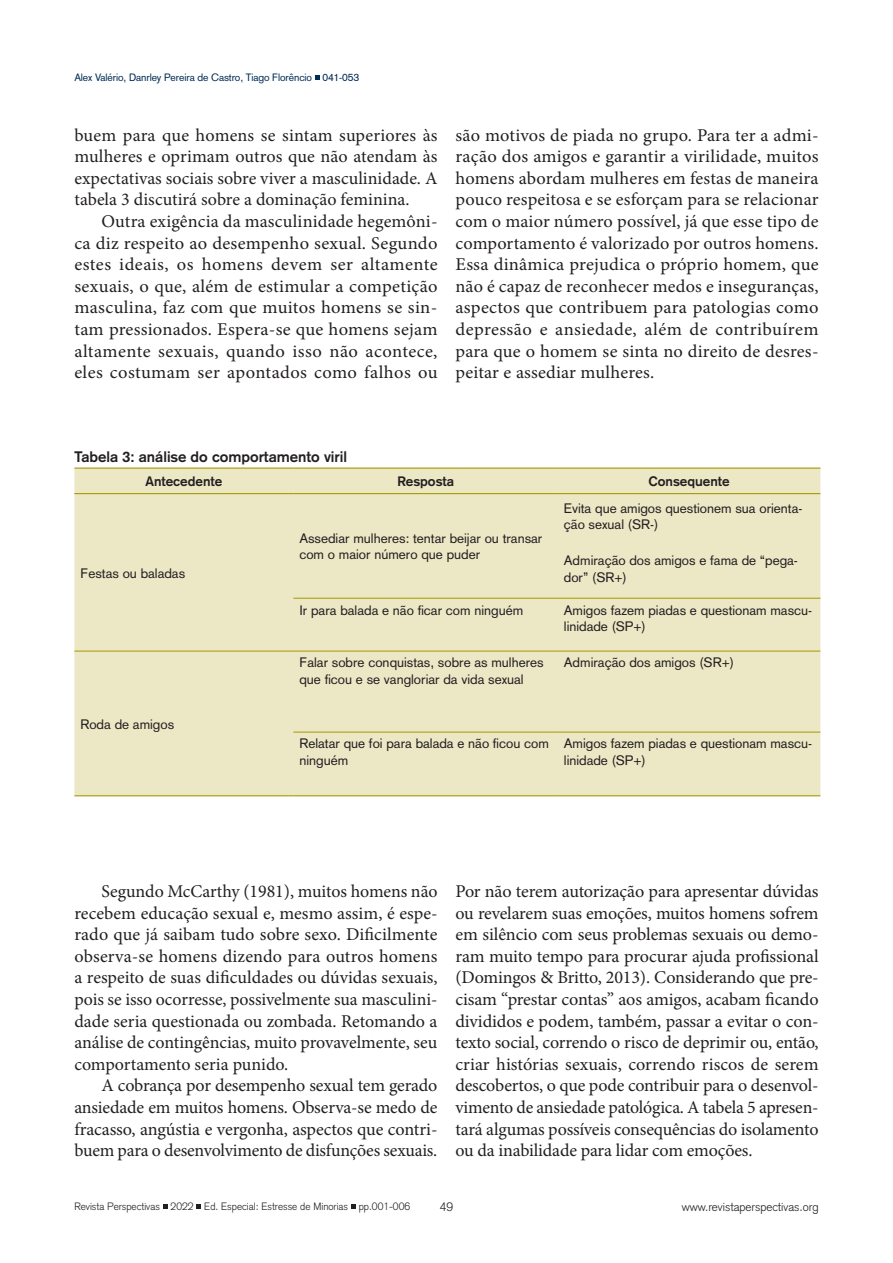
<style>
.page{position:relative;width:893px;height:1263px;background:#fff}
.page>*{position:absolute;margin:0;border:0;box-sizing:border-box;transform-origin:0 0}
.texto{font:18px/21.6px "Minion Pro";color:#231f20;text-align:justify}
.titulo_tabela{font:700 15px "Akzidenz Grotesk";color:#231f20}
.texto_tabela{font:13.5px/16.2px "Akzidenz Grotesk";color:#231f20}
.texto_tabela-2{font:700 13.5px "Akzidenz Grotesk";color:#231f20}
.t1{font:300 12px "Akzidenz Grotesk";color:#231f20}
.t2{font:300 10.5px "Akzidenz Grotesk";color:#231f20}
.t3{font:10.5px "Akzidenz Grotesk";letter-spacing:-.01em;color:#002c55}
</style>
<div class="page">
<svg style="left:315px;top:75px;width:5px;height:5px"></svg>
<svg style="left:163px;top:1204px;width:5px;height:5px"></svg>
<svg style="left:196px;top:1204px;width:5px;height:5px"></svg>
<svg style="left:351px;top:1204px;width:5px;height:4px"></svg>
<div style="left:74px;top:469px;width:746px;height:326px;background:#ece7c5"></div>
<hr style="left:74px;top:467px;width:219px;height:2px;background:#a79901">
<hr style="left:293px;top:467px;width:265px;height:2px;background:#a79901">
<hr style="left:558px;top:467px;width:262px;height:2px;background:#a79901">
<hr style="left:74px;top:493px;width:219px;height:1px;background:#a79901">
<hr style="left:293px;top:493px;width:265px;height:1px;background:#a79901">
<hr style="left:558px;top:493px;width:262px;height:1px;background:#a79901">
<hr style="left:74px;top:795px;width:219px;height:1px;background:#a79901">
<hr style="left:293px;top:795px;width:265px;height:1px;background:#a79901">
<hr style="left:558px;top:795px;width:262px;height:1px;background:#a79901">
<hr style="left:74px;top:651px;width:219px;height:1px;background:#a79901">
<hr style="left:293px;top:651px;width:265px;height:1px;background:#a79901">
<hr style="left:558px;top:651px;width:262px;height:1px;background:#a79901">
<hr style="left:293px;top:598px;width:265px;height:1px;background:#a79901">
<hr style="left:558px;top:598px;width:262px;height:1px;background:#a79901">
<hr style="left:293px;top:732px;width:265px;height:1px;background:#a79901">
<hr style="left:558px;top:732px;width:262px;height:1px;background:#a79901">
<p class="t3" style="left:74px;top:71px;width:286px">Alex Valério, Danrley Pereira de Castro, Tiago Florêncio 041-053</p>
<p class="texto" style="left:74px;top:124px;width:365px">buem para que homens se sintam superiores às mulheres e oprimam outros que não atendam às expectativas sociais sobre viver a masculinidade. A tabela 3 discutirá sobre a dominação feminina.</p>
<p class="texto" style="left:74px;top:211px;width:365px;text-indent:27px">Outra exigência da masculinidade hegemôni&shy;ca diz respeito ao desempenho sexual. Segundo estes ideais, os homens devem ser altamente sexuais, o que, além de estimular a competição masculina, faz com que muitos homens se sin&shy;tam pressionados. Espera-se que homens sejam altamente sexuais, quando isso não acontece, eles costumam ser apontados como falhos ou</p>
<p class="texto" style="left:455px;top:124px;width:365px">são motivos de piada no grupo. Para ter a admi&shy;ração dos amigos e garantir a virilidade, muitos homens abordam mulheres em festas de maneira pouco respeitosa e se esforçam para se relacionar com o maior número possível, já que esse tipo de comportamento é valorizado por outros homens.<br>Essa dinâmica prejudica o próprio homem, que não é capaz de reconhecer medos e inseguranças, aspectos que contribuem para patologias como depressão e ansiedade, além de contribuírem para que o homem se sinta no direito de desres&shy;peitar e assediar mulheres.</p>
<p class="titulo_tabela" style="left:74px;top:447px;width:274px">Tabela 3: análise do comportamento viril</p>
<p class="texto_tabela-2" style="left:145px;top:473px;width:78px">Antecedente</p>
<p class="texto_tabela-2" style="left:397px;top:473px;width:58px">Resposta</p>
<p class="texto_tabela-2" style="left:649px;top:473px;width:83px">Consequente</p>
<p class="texto_tabela" style="left:80px;top:565px;width:106px">Festas ou baladas</p>
<p class="texto_tabela" style="left:80px;top:716px;width:95px">Roda de amigos</p>
<p class="texto_tabela" style="left:299px;top:530px;width:245px">Assediar mulheres: tentar beijar ou transar com o maior número que puder</p>
<p class="texto_tabela" style="left:564px;top:500px;width:240px">Evita que amigos questionem sua orienta&shy;ção sexual (SR-)</p>
<p class="texto_tabela" style="left:564px;top:553px;width:236px">Admiração dos amigos e fama de “pega&shy;dor” (SR+)</p>
<p class="texto_tabela" style="left:299px;top:602px;width:225px">Ir para balada e não ficar com ninguém</p>
<p class="texto_tabela" style="left:564px;top:602px;width:250px">Amigos fazem piadas e questionam mascu&shy;linidade (SP+)</p>
<p class="texto_tabela" style="left:299px;top:654px;width:246px">Falar sobre conquistas, sobre as mulheres que ficou e se vangloriar da vida sexual</p>
<p class="texto_tabela" style="left:564px;top:654px;width:172px">Admiração dos amigos (SR+)</p>
<p class="texto_tabela" style="left:299px;top:735px;width:251px">Relatar que foi para balada e não ficou com ninguém</p>
<p class="texto_tabela" style="left:564px;top:735px;width:250px">Amigos fazem piadas e questionam mascu&shy;linidade (SP+)</p>
<p class="texto" style="left:74px;top:880px;width:365px;text-indent:27px">Segundo McCarthy (1981), muitos homens não recebem educação sexual e, mesmo assim, é espe&shy;rado que já saibam tudo sobre sexo. Dificilmente observa-se homens dizendo para outros homens a respeito de suas dificuldades ou dúvidas sexuais, pois se isso ocorresse, possivelmente sua masculini&shy;dade seria questionada ou zombada. Retomando a análise de contingências, muito provavelmente, seu comportamento seria punido.</p>
<p class="texto" style="left:74px;top:1075px;width:365px;text-indent:27px">A cobrança por desempenho sexual tem gerado ansiedade em muitos homens. Observa-se medo de fracasso, angústia e vergonha, aspectos que contri&shy;buem para o desenvolvimento de disfunções sexuais.</p>
<p class="texto" style="left:455px;top:880px;width:365px">Por não terem autorização para apresentar dúvidas ou revelarem suas emoções, muitos homens sofrem em silêncio com seus problemas sexuais ou demo&shy;ram muito tempo para procurar ajuda profissional (Domingos &amp; Britto, 2013). Considerando que pre&shy;cisam “prestar contas” aos amigos, acabam ficando divididos e podem, também, passar a evitar o con&shy;texto social, correndo o risco de deprimir ou, então, criar histórias sexuais, correndo riscos de serem descobertos, o que pode contribuir para o desenvol&shy;vimento de ansiedade patológica. A tabela 5 apresen&shy;tará algumas possíveis consequências do isolamento ou da inabilidade para lidar com emoções.</p>
<p class="t2" style="left:74px;top:1200px;width:337px">Revista Perspectivas 2022 Ed. Especial: Estresse de Minorias pp.001-006</p>
<p class="t1" style="left:440px;top:1200px;width:15px">49</p>
<p class="t1" style="left:682px;top:1200px;width:138px">www.revistaperspectivas.org</p>
</div>
